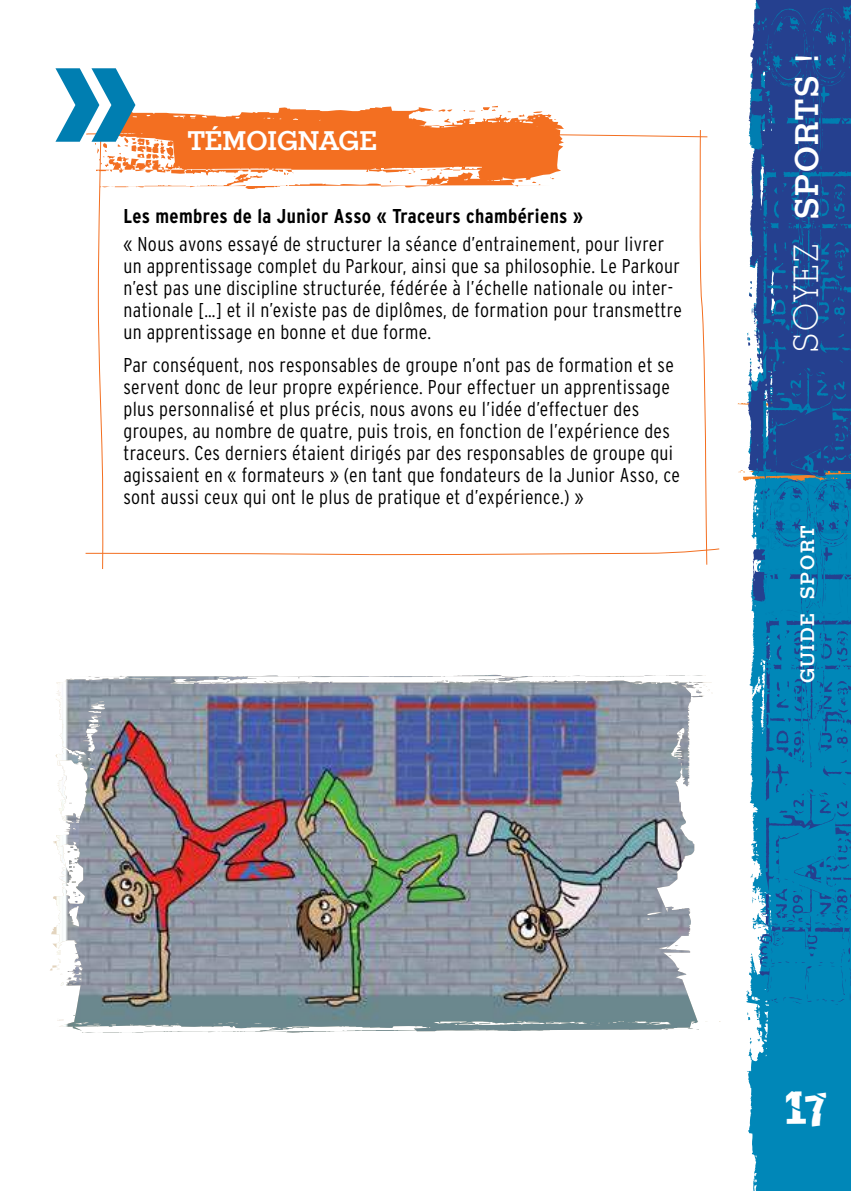
<style>
.page{position:relative;width:851px;height:1191px;background:#fff}
.page>*{position:absolute;margin:0;border:0;box-sizing:border-box;transform-origin:0 0}
.t1{font:700 240px "Stymie LT";color:#007eb1}
.t2{font:700 36px "Stymie LT";letter-spacing:.05em;color:#fff}
.t3{font:700 34px "Stymie LT";letter-spacing:.06em;color:#fff}
.t4{font:700 28px "Stymie LT";color:#fff}
.t5{font:300 condensed 20px/22px "Interstate";letter-spacing:.02em;color:#000}
.t6{font:700 condensed 20px "Interstate";letter-spacing:.02em;color:#000}
.t7{font:700 20px "Stymie LT";letter-spacing:.08em;color:#fff}
.s1{font-family:"Stymie BT";font-weight:300}
</style>
<div class="page">
<div style="left:798px;top:0;width:52px;height:1191px;background:#0087b8"></div>
<svg style="left:746px;top:662px;width:52px;height:529px;fill:#0087b8"></svg>
<svg style="left:749px;top:0;width:101px;height:611px;fill:#25408f"></svg>
<svg style="left:752px;top:456px;width:98px;height:555px"></svg>
<svg style="left:85px;top:106px;width:635px;height:463px"></svg>
<img style="left:50px;top:675px;width:670px;height:357px">
<img style="left:119px;top:675px;width:586px;height:6px">
<svg style="left:785px;top:1090px;width:13px;height:36px"></svg>
<h1 class="t1" style="left:46px;top:-63px;width:96px">»</h1>
<h3 class="t4" style="left:188px;top:125px;width:191px">TÉMOIGNAGE</h3>
<p class="t6" style="left:123px;top:204px;width:461px">Les membres de la Junior Asso « Traceurs chambériens »</p>
<p class="t5" style="left:123px;top:232px;width:560px">« Nous avons essayé de structurer la séance d’entrainement, pour livrer un apprentissage complet du Parkour, ainsi que sa philosophie. Le Parkour n’est pas une discipline structurée, fédérée à l’échelle nationale ou inter&shy;nationale […] et il n’existe pas de diplômes, de formation pour transmettre un apprentissage en bonne et due forme.</p>
<p class="t5" style="left:123px;top:354px;width:558px">Par conséquent, nos responsables de groupe n’ont pas de formation et se servent donc de leur propre expérience. Pour effectuer un apprentissage plus personnalisé et plus précis, nous avons eu l’idée d’effectuer des groupes, au nombre de quatre, puis trois, en fonction de l’expérience des traceurs. Ces derniers étaient dirigés par des responsables de groupe qui agissaient en « formateurs » (en tant que fondateurs de la Junior Asso, ce sont aussi ceux qui ont le plus de pratique et d’expérience.) »</p>
<h2 class="t2" style="left:792px;top:393px;width:341px;rotate:-90deg"><span class="s1">ÉCOLO</span> EN HERBE</h2>
<h3 class="t3" style="left:787px;top:352px;width:299px;rotate:-90deg"><span class="s1">SOYEZ</span> SPORTS !</h3>
<p class="t7" style="left:803px;top:757px;width:277px;rotate:-90deg">GUIDE ENVIRONNEMENT</p>
<p class="t7" style="left:796px;top:683px;width:159px;rotate:-90deg">GUIDE SPORT</p>
</div>
